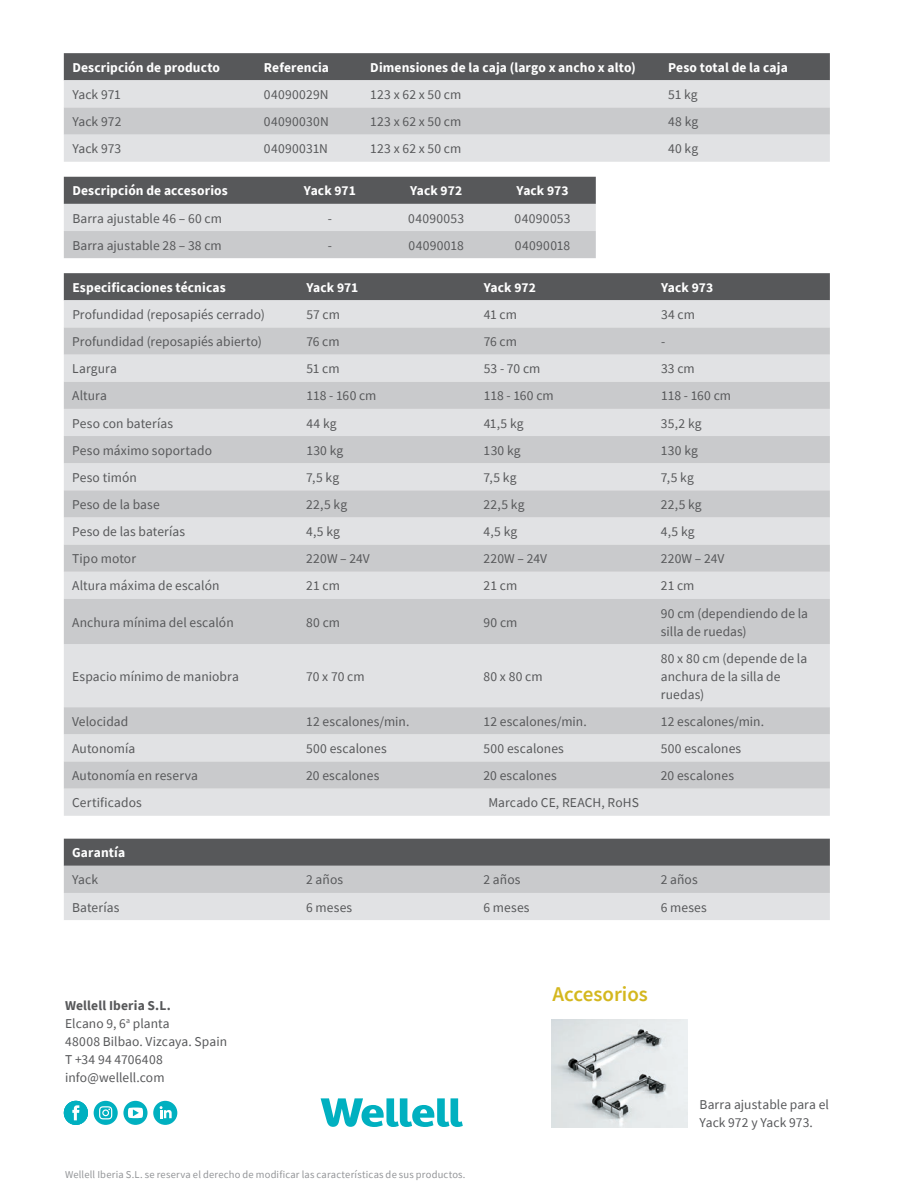
<style>
.page{position:relative;width:915px;height:1191px;background:#fff}
.page>*{position:absolute;margin:0;border:0;box-sizing:border-box;transform-origin:0 0}
.t1{font:600 21px "Source Sans Pro";letter-spacing:-.005em;color:#d4b71e}
.t2{font:13.5px/18px "Source Sans Pro";letter-spacing:.01em;color:#57585a}
.t3{font:700 13.5px "Source Sans Pro";letter-spacing:.01em;color:#fff}
.t4{font:10.5px "Source Sans Pro";letter-spacing:.02em;color:#939598}
.s1{font-weight:700}
</style>
<div class="page">
<div style="left:64px;top:53px;width:765px;height:27px;background:#57585a"></div>
<div style="left:64px;top:80px;width:765px;height:82px;background:#e1e2e4"></div>
<svg style="left:64px;top:107px;width:765px;height:28px;background:#cacbcd"></svg>
<svg style="left:64px;top:177px;width:531px;height:81px;background:#abacae"></svg>
<div style="left:64px;top:273px;width:765px;height:27px;background:#57585a"></div>
<div style="left:64px;top:300px;width:765px;height:620px;background:#e1e2e4"></div>
<svg style="left:64px;top:327px;width:765px;height:566px;background:#d0d1d3"></svg>
<img style="left:551px;top:1019px;width:136px;height:108px">
<svg style="left:320px;top:1098px;width:142px;height:29px"></svg>
<div style="left:123px;top:1100px;width:24px;height:24px;background:#00b0c0;border-radius:50%"></div>
<div style="left:153px;top:1100px;width:24px;height:24px;background:#00b0c0;border-radius:50%"></div>
<svg style="left:159px;top:1106px;width:13px;height:12px"></svg>
<svg style="left:94px;top:1100px;width:24px;height:24px"></svg>
<svg style="left:99px;top:1106px;width:13px;height:13px"></svg>
<svg style="left:128px;top:1107px;width:15px;height:11px"></svg>
<div style="left:64px;top:1100px;width:24px;height:24px;background:#00b0c0;border-radius:50%"></div>
<svg style="left:72px;top:1105px;width:7px;height:15px"></svg>
<p class="t3" style="left:72px;top:58px;width:149px">Descripción de producto</p>
<p class="t3" style="left:264px;top:58px;width:67px">Referencia</p>
<p class="t3" style="left:370px;top:58px;width:267px">Dimensiones de la caja (largo x ancho x alto)</p>
<p class="t3" style="left:668px;top:58px;width:121px">Peso total de la caja</p>
<p class="t2" style="left:72px;top:85px;width:50px">Yack 971</p>
<p class="t2" style="left:264px;top:85px;width:66px">04090029N</p>
<p class="t2" style="left:370px;top:85px;width:92px">123 x 62 x 50 cm</p>
<p class="t2" style="left:668px;top:85px;width:31px">51 kg</p>
<p class="t2" style="left:72px;top:112px;width:51px">Yack 972</p>
<p class="t2" style="left:264px;top:112px;width:66px">04090030N</p>
<p class="t2" style="left:370px;top:112px;width:92px">123 x 62 x 50 cm</p>
<p class="t2" style="left:668px;top:112px;width:32px">48 kg</p>
<p class="t2" style="left:72px;top:140px;width:50px">Yack 973</p>
<p class="t2" style="left:264px;top:140px;width:66px">04090031N</p>
<p class="t2" style="left:370px;top:140px;width:92px">123 x 62 x 50 cm</p>
<p class="t2" style="left:668px;top:140px;width:32px">40 kg</p>
<p class="t3" style="left:72px;top:182px;width:157px">Descripción de accesorios</p>
<p class="t3" style="left:304px;top:182px;width:53px">Yack 971</p>
<p class="t3" style="left:410px;top:182px;width:54px">Yack 972</p>
<p class="t3" style="left:516px;top:182px;width:54px">Yack 973</p>
<p class="t2" style="left:72px;top:209px;width:151px">Barra ajustable 46 – 60 cm</p>
<p class="t2" style="left:327px;top:209px;width:6px">-</p>
<p class="t2" style="left:408px;top:209px;width:57px">04090053</p>
<p class="t2" style="left:514px;top:209px;width:57px">04090053</p>
<p class="t2" style="left:72px;top:236px;width:151px">Barra ajustable 28 – 38 cm</p>
<p class="t2" style="left:327px;top:236px;width:6px">-</p>
<p class="t2" style="left:408px;top:236px;width:57px">04090018</p>
<p class="t2" style="left:514px;top:236px;width:57px">04090018</p>
<p class="t3" style="left:72px;top:278px;width:155px">Especificaciones técnicas</p>
<p class="t3" style="left:306px;top:278px;width:53px">Yack 971</p>
<p class="t3" style="left:483px;top:278px;width:54px">Yack 972</p>
<p class="t3" style="left:660px;top:278px;width:54px">Yack 973</p>
<p class="t2" style="left:72px;top:305px;width:194px">Profundidad (reposapiés cerrado)</p>
<p class="t2" style="left:306px;top:305px;width:35px">57 cm</p>
<p class="t2" style="left:483px;top:305px;width:35px">41 cm</p>
<p class="t2" style="left:660px;top:305px;width:35px">34 cm</p>
<p class="t2" style="left:72px;top:332px;width:191px">Profundidad (reposapiés abierto)</p>
<p class="t2" style="left:306px;top:332px;width:35px">76 cm</p>
<p class="t2" style="left:483px;top:332px;width:35px">76 cm</p>
<p class="t2" style="left:660px;top:332px;width:6px">-</p>
<p class="t2" style="left:72px;top:360px;width:46px">Largura</p>
<p class="t2" style="left:306px;top:360px;width:35px">51 cm</p>
<p class="t2" style="left:483px;top:360px;width:58px">53 - 70 cm</p>
<p class="t2" style="left:660px;top:360px;width:35px">33 cm</p>
<p class="t2" style="left:72px;top:387px;width:36px">Altura</p>
<p class="t2" style="left:306px;top:387px;width:72px">118 - 160 cm</p>
<p class="t2" style="left:483px;top:387px;width:72px">118 - 160 cm</p>
<p class="t2" style="left:660px;top:387px;width:72px">118 - 160 cm</p>
<p class="t2" style="left:72px;top:414px;width:102px">Peso con baterías</p>
<p class="t2" style="left:306px;top:414px;width:32px">44 kg</p>
<p class="t2" style="left:483px;top:414px;width:42px">41,5 kg</p>
<p class="t2" style="left:660px;top:414px;width:42px">35,2 kg</p>
<p class="t2" style="left:72px;top:441px;width:141px">Peso máximo soportado</p>
<p class="t2" style="left:306px;top:441px;width:39px">130 kg</p>
<p class="t2" style="left:483px;top:441px;width:39px">130 kg</p>
<p class="t2" style="left:660px;top:441px;width:39px">130 kg</p>
<p class="t2" style="left:72px;top:468px;width:66px">Peso timón</p>
<p class="t2" style="left:306px;top:468px;width:34px">7,5 kg</p>
<p class="t2" style="left:483px;top:468px;width:34px">7,5 kg</p>
<p class="t2" style="left:660px;top:468px;width:34px">7,5 kg</p>
<p class="t2" style="left:72px;top:495px;width:89px">Peso de la base</p>
<p class="t2" style="left:306px;top:495px;width:42px">22,5 kg</p>
<p class="t2" style="left:483px;top:495px;width:42px">22,5 kg</p>
<p class="t2" style="left:660px;top:495px;width:42px">22,5 kg</p>
<p class="t2" style="left:72px;top:522px;width:114px">Peso de las baterías</p>
<p class="t2" style="left:306px;top:522px;width:35px">4,5 kg</p>
<p class="t2" style="left:483px;top:522px;width:35px">4,5 kg</p>
<p class="t2" style="left:660px;top:522px;width:35px">4,5 kg</p>
<p class="t2" style="left:72px;top:549px;width:65px">Tipo motor</p>
<p class="t2" style="left:306px;top:549px;width:65px">220W – 24V</p>
<p class="t2" style="left:483px;top:549px;width:65px">220W – 24V</p>
<p class="t2" style="left:660px;top:549px;width:65px">220W – 24V</p>
<p class="t2" style="left:72px;top:577px;width:149px">Altura máxima de escalón</p>
<p class="t2" style="left:306px;top:577px;width:35px">21 cm</p>
<p class="t2" style="left:483px;top:577px;width:35px">21 cm</p>
<p class="t2" style="left:660px;top:577px;width:35px">21 cm</p>
<p class="t2" style="left:72px;top:613px;width:163px">Anchura mínima del escalón</p>
<p class="t2" style="left:306px;top:613px;width:35px">80 cm</p>
<p class="t2" style="left:483px;top:613px;width:35px">90 cm</p>
<p class="t2" style="left:660px;top:604px;width:149px">90 cm (dependiendo de la silla de ruedas)</p>
<p class="t2" style="left:72px;top:667px;width:168px">Espacio mínimo de maniobra</p>
<p class="t2" style="left:306px;top:667px;width:60px">70 x 70 cm</p>
<p class="t2" style="left:483px;top:667px;width:60px">80 x 80 cm</p>
<p class="t2" style="left:660px;top:649px;width:148px">80 x 80 cm (depende de la anchura de la silla de ruedas)</p>
<p class="t2" style="left:72px;top:712px;width:58px">Velocidad</p>
<p class="t2" style="left:306px;top:712px;width:105px">12 escalones/min.</p>
<p class="t2" style="left:483px;top:712px;width:105px">12 escalones/min.</p>
<p class="t2" style="left:660px;top:712px;width:105px">12 escalones/min.</p>
<p class="t2" style="left:72px;top:739px;width:65px">Autonomía</p>
<p class="t2" style="left:306px;top:739px;width:82px">500 escalones</p>
<p class="t2" style="left:483px;top:739px;width:82px">500 escalones</p>
<p class="t2" style="left:660px;top:739px;width:82px">500 escalones</p>
<p class="t2" style="left:72px;top:766px;width:127px">Autonomía en reserva</p>
<p class="t2" style="left:306px;top:766px;width:75px">20 escalones</p>
<p class="t2" style="left:483px;top:766px;width:75px">20 escalones</p>
<p class="t2" style="left:660px;top:766px;width:75px">20 escalones</p>
<p class="t2" style="left:72px;top:793px;width:71px">Certificados</p>
<p class="t2" style="left:488px;top:793px;width:152px">Marcado CE, REACH, RoHS</p>
<p class="t3" style="left:72px;top:843px;width:54px">Garantía</p>
<p class="t2" style="left:72px;top:871px;width:27px">Yack</p>
<p class="t2" style="left:306px;top:871px;width:38px">2 años</p>
<p class="t2" style="left:483px;top:871px;width:38px">2 años</p>
<p class="t2" style="left:660px;top:871px;width:38px">2 años</p>
<p class="t2" style="left:72px;top:898px;width:49px">Baterías</p>
<p class="t2" style="left:306px;top:898px;width:48px">6 meses</p>
<p class="t2" style="left:483px;top:898px;width:48px">6 meses</p>
<p class="t2" style="left:660px;top:898px;width:48px">6 meses</p>
<p class="t2" style="left:65px;top:996px;width:163px"><span class="s1">Wellell Iberia S.L.<br></span>Elcano 9, 6<sup>a</sup> planta<br>48008 Bilbao. Vizcaya. Spain<br>T +34 94 4706408 info@wellell.com</p>
<p class="t4" style="left:65px;top:1167px;width:402px">Wellell Iberia S.L. se reserva el derecho de modificar las características de sus productos.</p>
<h1 class="t1" style="left:552px;top:980px;width:97px">Accesorios</h1>
<p class="t2" style="left:699px;top:1095px;width:131px">Barra ajustable para el<br>Yack 972 y Yack 973.</p>
</div>
